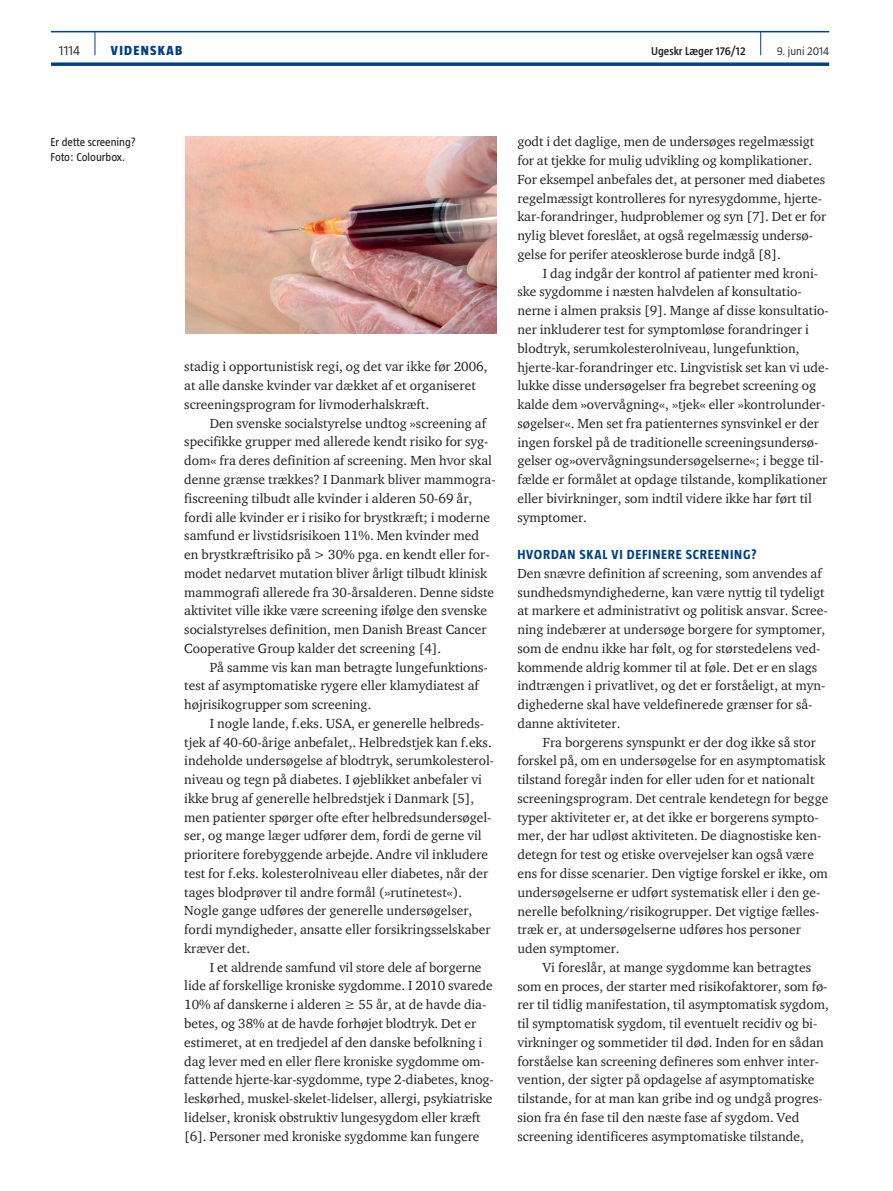
<style>
.page{position:relative;width:893px;height:1191px;background:#fff}
.page>*{position:absolute;margin:0;border:0;box-sizing:border-box;transform-origin:0 0}
.t1{font:13.5px/18.8px "ITC Charter Com";color:#231f20}
.t2{font:700 13.5px "Taz";letter-spacing:.055em;color:#014081}
.t3{font:800 13.5px "Taz";letter-spacing:.095em;color:#014081}
.t4{font:300 13.5px "Taz";color:#231f20}
.t5{font:11.7px/15.8px "Taz";color:#231f20}
.t6{font:600 11.7px "Taz";color:#231f20}
.t7{font:300 11.7px "Taz";color:#231f20}
</style>
<div class="page">
<hr style="left:51px;top:31px;width:778px;height:1px;background:#014081">
<svg style="left:51px;top:62px;width:778px;height:4px;background:#235991"></svg>
<svg style="left:95px;top:32px;width:1px;height:23px"></svg>
<svg style="left:760px;top:32px;width:1px;height:23px"></svg>
<img style="left:185px;top:136px;width:311px;height:198px">
<p class="t4" style="left:59px;top:43px;width:23px">1114</p>
<p class="t3" style="left:111px;top:43px;width:73px">VIDENSKAB</p>
<p class="t6" style="left:651px;top:45px;width:96px">Ugeskr Læger 176/12</p>
<p class="t7" style="left:777px;top:45px;width:54px">9. juni 2014</p>
<p class="t5" style="left:51px;top:134px;width:87px">Er dette screening?<br>Foto: Colourbox.</p>
<p class="t1" style="left:184px;top:357px;width:305px">stadig i opportunistisk regi, og det var ikke før 2006, at alle danske kvinder var dækket af et organiseret screeningsprogram for livmoderhalskræft.</p>
<p class="t1" style="left:184px;top:413px;width:313px;text-indent:26px">Den svenske socialstyrelse undtog »screening af specifikke grupper med allerede kendt risiko for syg&shy;dom« fra deres definition af screening. Men hvor skal denne grænse trækkes? I Danmark bliver mammogra&shy;fiscreening tilbudt alle kvinder i alderen 50-69 år, fordi alle kvinder er i risiko for brystkræft; i moderne samfund er livstidsrisikoen 11%. Men kvinder med en brystkræftrisiko på &gt; 30% pga. en kendt eller for&shy;modet nedarvet mutation bliver årligt tilbudt klinisk mammografi allerede fra 30-årsalderen. Denne sidste aktivitet ville ikke være screening ifølge den svenske socialstyrelses definition, men Danish Breast Cancer Cooperative Group kalder det screening [4].</p>
<p class="t1" style="left:184px;top:657px;width:305px;text-indent:26px">På samme vis kan man betragte lungefunktions&shy;test af asymptomatiske rygere eller klamydiatest af højrisikogrupper som screening.</p>
<p class="t1" style="left:184px;top:713px;width:311px;text-indent:26px">I nogle lande, f.eks. USA, er generelle helbreds&shy;tjek af 40-60-årige anbefalet,. Helbredstjek kan f.eks. indeholde undersøgelse af blodtryk, serumkolesterol&shy;niveau og tegn på diabetes. I øjeblikket anbefaler vi ikke brug af generelle helbredstjek i Danmark [5], men patienter spørger ofte efter helbredsundersøgel&shy;ser, og mange læger udfører dem, fordi de gerne vil prioritere forebyggende arbejde. Andre vil inkludere test for f.eks. kolesterolniveau eller diabetes, når der tages blodprøver til andre formål (»rutinetest«).<br>Nogle gange udføres der generelle undersøgelser, fordi myndigheder, ansatte eller forsikringsselskaber kræver det.</p>
<p class="t1" style="left:184px;top:957px;width:311px;text-indent:26px">I et aldrende samfund vil store dele af borgerne lide af forskellige kroniske sygdomme. I 2010 svarede 10% af danskerne i alderen ≥ 55 år, at de havde dia&shy;betes, og 38% at de havde forhøjet blodtryk. Det er estimeret, at en tredjedel af den danske befolkning i dag lever med en eller flere kroniske sygdomme om&shy;fattende hjerte-kar-sygdomme, type 2-diabetes, knog&shy;leskørhed, muskel-skelet-lidelser, allergi, psykiatriske lidelser, kronisk obstruktiv lungesygdom eller kræft [6]. Personer med kroniske sygdomme kan fungere</p>
<p class="t1" style="left:517px;top:132px;width:310px">godt i det daglige, men de undersøges regelmæssigt for at tjekke for mulig udvikling og komplikationer.<br>For eksempel anbefales det, at personer med diabetes regelmæssigt kontrolleres for nyresygdomme, hjerte&shy;kar-forandringer, hudproblemer og syn [7]. Det er for nylig blevet foreslået, at også regelmæssig undersø&shy;gelse for perifer ateosklerose burde indgå [8].</p>
<p class="t1" style="left:517px;top:263px;width:313px;text-indent:26px">I dag indgår der kontrol af patienter med kroni&shy;ske sygdomme i næsten halvdelen af konsultatio&shy;nerne i almen praksis [9]. Mange af disse konsultatio&shy;ner inkluderer test for symptomløse forandringer i blodtryk, serumkolesterolniveau, lungefunktion, hjerte-kar-forandringer etc. Lingvistisk set kan vi ude&shy;lukke disse undersøgelser fra begrebet screening og kalde dem »overvågning«, »tjek« eller »kontrolunder&shy;søgelser«. Men set fra patienternes synsvinkel er der ingen forskel på de traditionelle screeningsundersø&shy;gelser og»overvågningsundersøgelserne«; i begge til&shy;fælde er formålet at opdage tilstande, komplikationer eller bivirkninger, som indtil videre ikke har ført til symptomer.</p>
<p class="t2" style="left:517px;top:547px;width:241px">HVORDAN SKAL VI DEFINERE SCREENING?</p>
<p class="t1" style="left:517px;top:563px;width:312px">Den snævre definition af screening, som anvendes af sundhedsmyndighederne, kan være nyttig til tydeligt at markere et administrativt og politisk ansvar. Scree&shy;ning indebærer at undersøge borgere for symptomer, som de endnu ikke har følt, og for størstedelens ved&shy;kommende aldrig kommer til at føle. Det er en slags indtrængen i privatlivet, og det er forståeligt, at myn&shy;dighederne skal have veldefinerede grænser for så&shy;danne aktiviteter.</p>
<p class="t1" style="left:517px;top:732px;width:312px;text-indent:26px">Fra borgerens synspunkt er der dog ikke så stor forskel på, om en undersøgelse for en asymptomatisk tilstand foregår inden for eller uden for et nationalt screeningsprogram. Det centrale kendetegn for begge typer aktiviteter er, at det ikke er borgerens sympto&shy;mer, der har udløst aktiviteten. De diagnostiske ken&shy;detegn for test og etiske overvejelser kan også være ens for disse scenarier. Den vigtige forskel er ikke, om undersøgelserne er udført systematisk eller i den ge&shy;nerelle befolkning/risikogrupper. Det vigtige fælles&shy;træk er, at undersøgelserne udføres hos personer uden symptomer.</p>
<p class="t1" style="left:517px;top:957px;width:313px;text-indent:26px">Vi foreslår, at mange sygdomme kan betragtes som en proces, der starter med risikofaktorer, som fø&shy;rer til tidlig manifestation, til asymptomatisk sygdom, til symptomatisk sygdom, til eventuelt recidiv og bi&shy;virkninger og sommetider til død. Inden for en sådan forståelse kan screening defineres som enhver inter&shy;vention, der sigter på opdagelse af asymptomatiske tilstande, for at man kan gribe ind og undgå progres&shy;sion fra én fase til den næste fase af sygdom. Ved screening identificeres asymptomatiske tilstande,</p>
</div>
